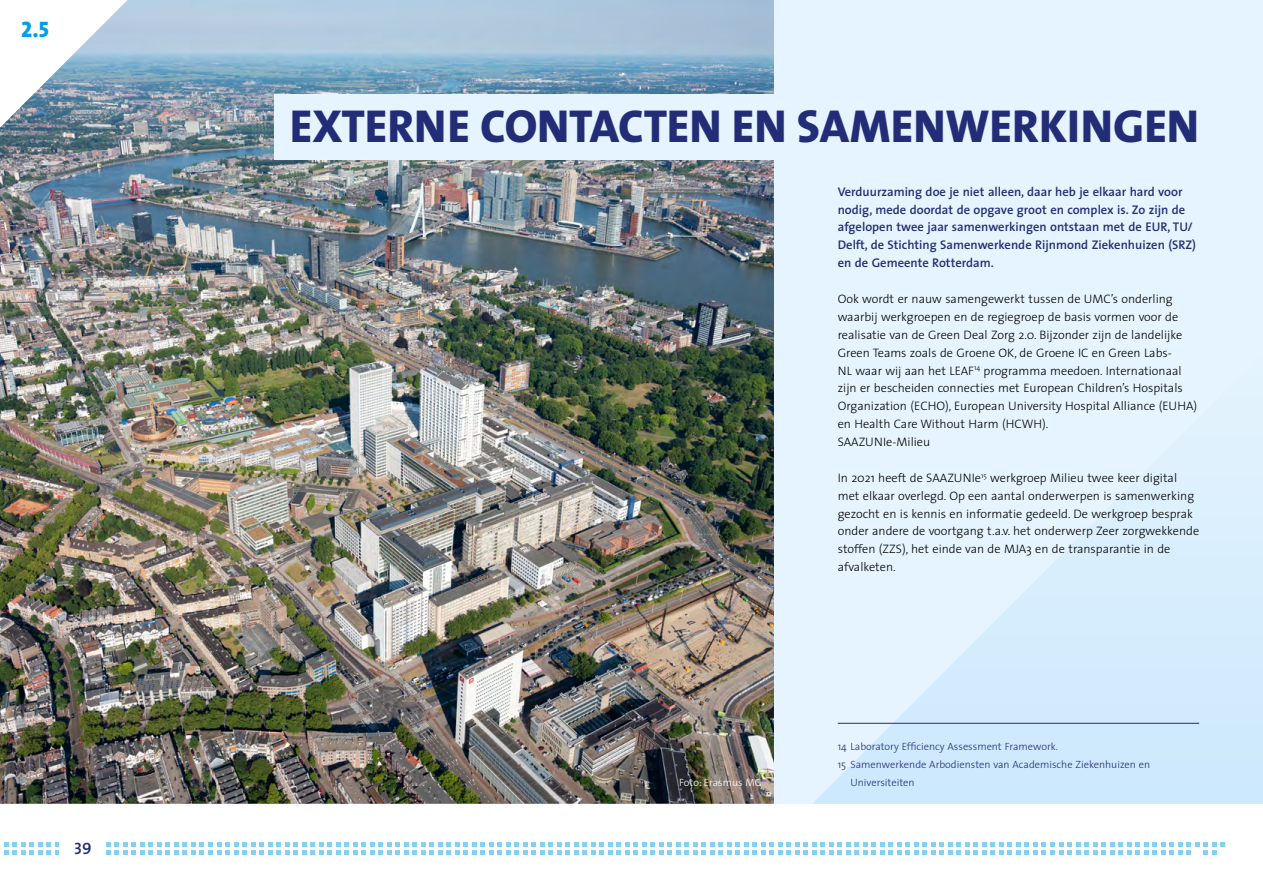
<style>
.page{position:relative;width:1263px;height:893px;background:#fff}
.page>*{position:absolute;margin:0;border:0;box-sizing:border-box;transform-origin:0 0}
.t1{font:46.5px "The Sans Extra Bold Caps";color:#232c77}
.t2{font:22.5px "The Sans Extra Bold Caps";color:#009fe3}
.t3{font:16.5px "The Sans Semi Bold Caps";color:#232c77}
.t4{font:600 12.6px/17.9px "The Sans";color:#232c77}
.t5{font:300 12.3px/17.9px "The Sans";color:#000}
.t6{font:300 10.5px "The Sans";color:#232c77}
.t7{font:300 10.5px "The Sans";color:#fff}
</style>
<div class="page">
<div style="left:0;top:0;width:1263px;height:804px;background:#e5f4fe"></div>
<img style="left:0;top:0;width:774px;height:804px">
<svg style="left:813px;top:540px;width:450px;height:264px;fill:#d5ecfd"></svg>
<svg style="left:4px;top:842px;width:1221px;height:13px"></svg>
<svg style="left:0;top:0;width:128px;height:128px;background:#c2d0da"></svg>
<hr style="left:838px;top:723px;width:361px;height:1px;background:#232c77">
<div style="left:274px;top:94px;width:925px;height:66px;background:#e5f4fe"></div>
<div style="left:60px;top:829px;width:46px;height:38px;background:#fff"></div>
<h2 class="t2" style="left:21px;top:11px;width:29px">2.5</h2>
<h3 class="t3" style="left:74px;top:834px;width:19px">39</h3>
<h1 class="t1" style="left:290px;top:87px;width:911px">EXTERNE CONTACTEN EN SAMENWERKINGEN</h1>
<p class="t7" style="left:679px;top:774px;width:83px">Foto: Erasmus MC</p>
<p class="t4" style="left:838px;top:182px;width:360px">Verduurzaming doe je niet alleen, daar heb je elkaar hard voor nodig, mede doordat de opgave groot en complex is. Zo zijn de afgelopen twee jaar samenwerkingen ontstaan met de EUR, TU/ Delft, de Stichting Samenwerkende Rijnmond Ziekenhuizen (SRZ) en de Gemeente Rotterdam.</p>
<p class="t5" style="left:838px;top:290px;width:361px">Ook wordt er nauw samengewerkt tussen de UMC’s onderling waarbij werkgroepen en de regiegroep de basis vormen voor de realisatie van de Green Deal Zorg 2.0. Bijzonder zijn de landelijke Green Teams zoals de Groene OK, de Groene IC en Green Labs-<br>NL waar wij aan het LEAF<sup>14</sup> programma meedoen. Internationaal zijn er bescheiden connecties met European Children’s Hospitals Organization (ECHO), European University Hospital Alliance (EUHA) en Health Care Without Harm (HCWH).<br>SAAZUNIe-Milieu</p>
<p class="t5" style="left:838px;top:468px;width:363px">In 2021 heeft de SAAZUNIe<sup>15</sup> werkgroep Milieu twee keer digital met elkaar overlegd. Op een aantal onderwerpen is samenwerking gezocht en is kennis en informatie gedeeld. De werkgroep besprak onder andere de voortgang t.a.v. het onderwerp Zeer zorgwekkende stoffen (ZZS), het einde van de MJA3 en de transparantie in de afvalketen.</p>
<p class="t6" style="left:838px;top:738px;width:222px">14 Laboratory Efficiency Assessment Framework.</p>
<p class="t6" style="left:838px;top:756px;width:314px">15 Samenwerkende Arbodiensten van Academische Ziekenhuizen en</p>
<p class="t6" style="left:850px;top:774px;width:66px">Universiteiten</p>
</div>
